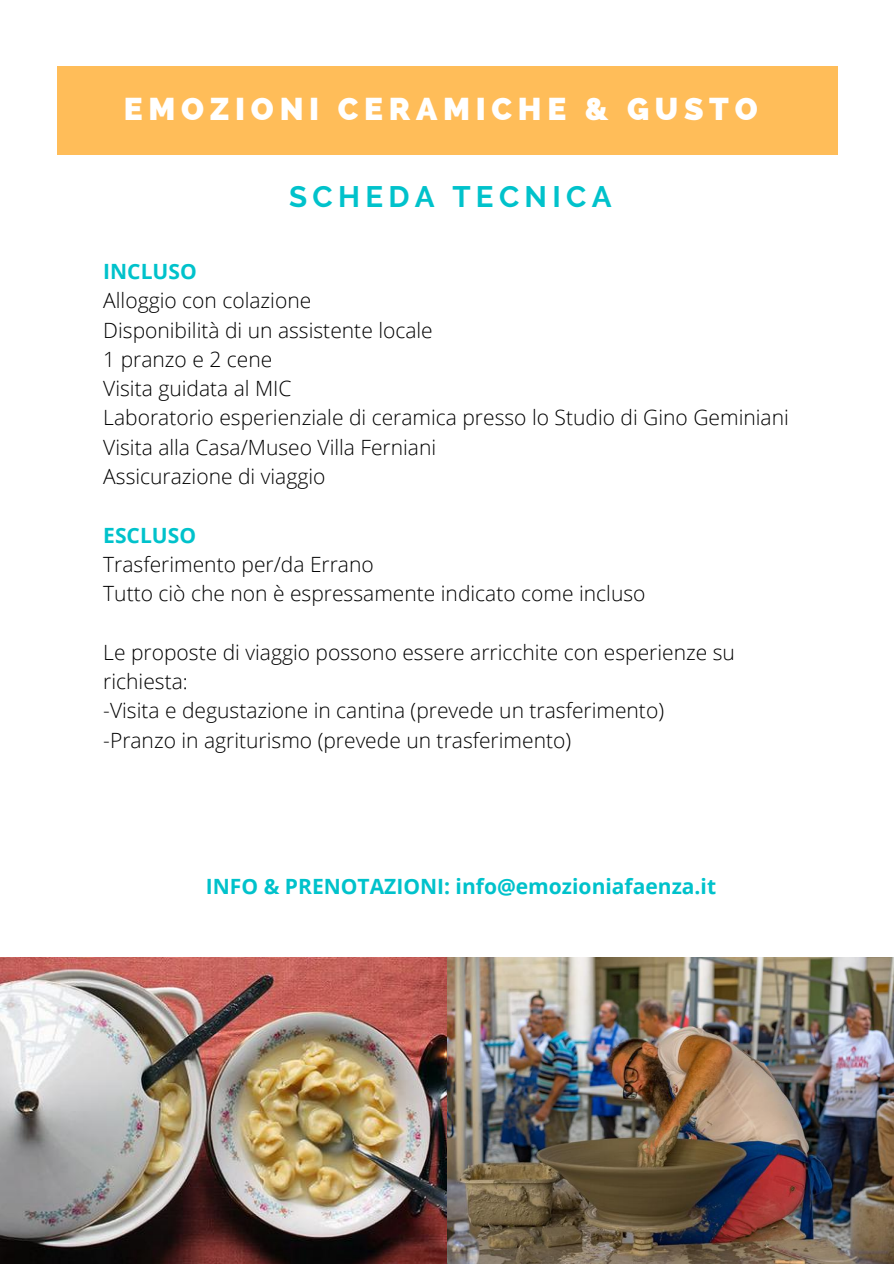
<style>
.page{position:relative;width:894px;height:1264px;background:#fff}
.page>*{position:absolute;margin:0;border:0;box-sizing:border-box;transform-origin:0 0}
.t1{font:800 31.65px "Raleway";letter-spacing:.18em;color:#fff}
.t2{font:700 29.55px "Raleway";letter-spacing:.18em;color:#00c2cb}
.t3{font:300 21px/29.2px "Open Sans";color:#000}
.t4{font:700 21px "Open Sans";color:#00c2cb}
</style>
<div class="page">
<div style="left:57px;top:66px;width:780px;height:88px;background:#ffbd59"></div>
<img style="left:0;top:957px;width:893px;height:306px">
<h1 class="t1" style="left:124px;top:90px;width:635px">EMOZIONI CERAMICHE &amp; GUSTO</h1>
<h2 class="t2" style="left:289px;top:179px;width:324px">SCHEDA TECNICA</h2>
<p class="t4" style="left:103px;top:256px;width:95px">INCLUSO</p>
<p class="t3" style="left:103px;top:285px;width:687px">Alloggio con colazione<br>Disponibilità di un assistente locale<br>1 pranzo e 2 cene<br>Visita guidata al MIC<br>Laboratorio esperienziale di ceramica presso lo Studio di Gino Geminiani Visita alla Casa/Museo Villa Ferniani<br>Assicurazione di viaggio</p>
<p class="t4" style="left:103px;top:520px;width:94px">ESCLUSO</p>
<p class="t3" style="left:103px;top:549px;width:543px">Trasferimento per/da Errano<br>Tutto ciò che non è espressamente indicato come incluso</p>
<p class="t3" style="left:103px;top:637px;width:633px">Le proposte di viaggio possono essere arricchite con esperienze su richiesta:<br>-Visita e degustazione in cantina (prevede un trasferimento) -Pranzo in agriturismo (prevede un trasferimento)</p>
<p class="t4" style="left:206px;top:871px;width:511px">INFO &amp; PRENOTAZIONI: info@emozioniafaenza.it</p>
</div>
